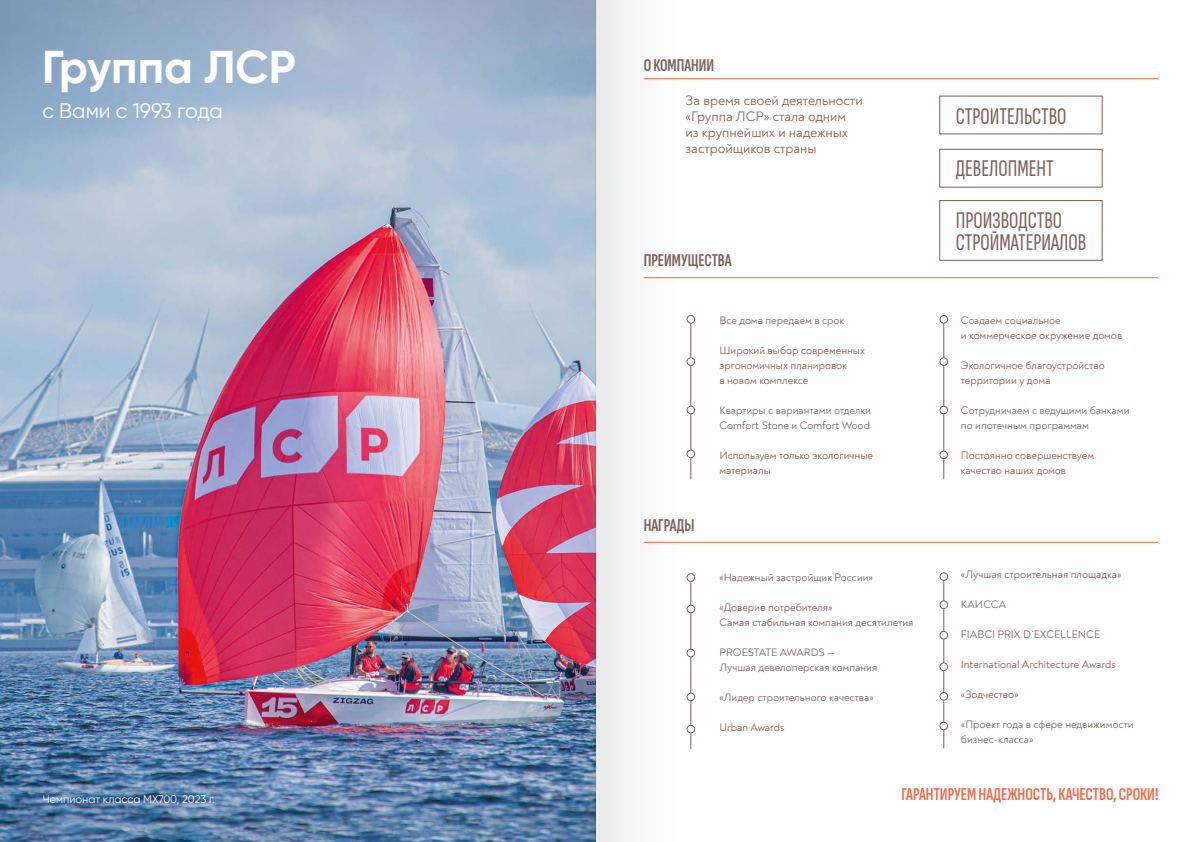
<style>
.page{position:relative;width:1191px;height:842px;background:#fff}
.page>*{position:absolute;margin:0;border:0;box-sizing:border-box;transform-origin:0 0}
.t1{font:700 46px "Gilroy";color:#fff}
.t2{font:23.4px/51.4px "Attractive Extra Cond";color:#7b5f5a}
.t3{font:21px "Gilroy";color:#fff}
.t4{font:600 18.1px "Attractive Extra Cond";color:#ed6b4a}
.t5{font:600 18px "Attractive Extra Cond";color:#7b5f5a}
.t6{font:14px/16px "Noah";color:#7b5f5a}
.t7{font:11px/15px "Noah";color:#7b5f5a}
.t8{font:11px "Gilroy";color:#fff}
</style>
<div class="page">
<hr style="left:643px;top:78px;width:515px;height:1px;background:#ed6b4a">
<hr style="left:643px;top:277px;width:515px;height:1px;background:#ed6b4a">
<hr style="left:643px;top:542px;width:515px;height:1px;background:#ed6b4a">
<div style="left:939px;top:149px;width:163px;height:38px;border:1px solid #7b5f5a"></div>
<div style="left:939px;top:200px;width:163px;height:61px;border:1px solid #7b5f5a"></div>
<hr style="left:943px;top:319px;width:1px;height:160px;background:#7b5f5a">
<div style="left:940px;top:315px;width:7px;height:8px;background:#fff;border-radius:50%"></div>
<div style="left:939px;top:315px;width:9px;height:9px;border:1px solid #7b5f5a;border-radius:50%"></div>
<hr style="left:943px;top:576px;width:1px;height:172px;background:#7b5f5a">
<div style="left:940px;top:573px;width:7px;height:7px;background:#fff;border-radius:50%"></div>
<div style="left:939px;top:572px;width:9px;height:9px;border:1px solid #7b5f5a;border-radius:50%"></div>
<hr style="left:690px;top:319px;width:1px;height:160px;background:#7b5f5a">
<div style="left:687px;top:315px;width:7px;height:8px;background:#fff;border-radius:50%"></div>
<div style="left:686px;top:315px;width:9px;height:9px;border:1px solid #7b5f5a;border-radius:50%"></div>
<hr style="left:690px;top:577px;width:1px;height:172px;background:#7b5f5a">
<div style="left:687px;top:574px;width:7px;height:7px;background:#fff;border-radius:50%"></div>
<div style="left:686px;top:573px;width:9px;height:9px;border:1px solid #7b5f5a;border-radius:50%"></div>
<div style="left:940px;top:358px;width:7px;height:7px;background:#fff;border-radius:50%"></div>
<div style="left:939px;top:357px;width:9px;height:9px;border:1px solid #7b5f5a;border-radius:50%"></div>
<div style="left:940px;top:406px;width:7px;height:8px;background:#fff;border-radius:50%"></div>
<div style="left:939px;top:406px;width:9px;height:8px;border:1px solid #7b5f5a;border-radius:50%"></div>
<div style="left:940px;top:451px;width:7px;height:8px;background:#fff;border-radius:50%"></div>
<div style="left:939px;top:451px;width:9px;height:8px;border:1px solid #7b5f5a;border-radius:50%"></div>
<div style="left:687px;top:358px;width:7px;height:7px;background:#fff;border-radius:50%"></div>
<div style="left:686px;top:357px;width:9px;height:9px;border:1px solid #7b5f5a;border-radius:50%"></div>
<div style="left:687px;top:406px;width:7px;height:8px;background:#fff;border-radius:50%"></div>
<div style="left:686px;top:406px;width:9px;height:8px;border:1px solid #7b5f5a;border-radius:50%"></div>
<div style="left:687px;top:450px;width:7px;height:8px;background:#fff;border-radius:50%"></div>
<div style="left:686px;top:450px;width:9px;height:8px;border:1px solid #7b5f5a;border-radius:50%"></div>
<div style="left:940px;top:601px;width:7px;height:7px;background:#fff;border-radius:50%"></div>
<div style="left:939px;top:600px;width:9px;height:9px;border:1px solid #7b5f5a;border-radius:50%"></div>
<div style="left:940px;top:631px;width:7px;height:8px;background:#fff;border-radius:50%"></div>
<div style="left:939px;top:631px;width:9px;height:8px;border:1px solid #7b5f5a;border-radius:50%"></div>
<div style="left:940px;top:692px;width:7px;height:8px;background:#fff;border-radius:50%"></div>
<div style="left:939px;top:692px;width:9px;height:9px;border:1px solid #7b5f5a;border-radius:50%"></div>
<div style="left:940px;top:722px;width:7px;height:8px;background:#fff;border-radius:50%"></div>
<div style="left:939px;top:722px;width:9px;height:8px;border:1px solid #7b5f5a;border-radius:50%"></div>
<div style="left:940px;top:663px;width:7px;height:7px;background:#fff;border-radius:50%"></div>
<div style="left:939px;top:662px;width:9px;height:9px;border:1px solid #7b5f5a;border-radius:50%"></div>
<div style="left:687px;top:605px;width:7px;height:8px;background:#fff;border-radius:50%"></div>
<div style="left:686px;top:605px;width:9px;height:8px;border:1px solid #7b5f5a;border-radius:50%"></div>
<div style="left:687px;top:649px;width:7px;height:8px;background:#fff;border-radius:50%"></div>
<div style="left:686px;top:649px;width:9px;height:8px;border:1px solid #7b5f5a;border-radius:50%"></div>
<div style="left:687px;top:693px;width:7px;height:8px;background:#fff;border-radius:50%"></div>
<div style="left:686px;top:693px;width:9px;height:8px;border:1px solid #7b5f5a;border-radius:50%"></div>
<div style="left:687px;top:725px;width:7px;height:8px;background:#fff;border-radius:50%"></div>
<div style="left:686px;top:725px;width:9px;height:8px;border:1px solid #7b5f5a;border-radius:50%"></div>
<img style="left:0;top:0;width:595px;height:842px">
<div style="left:595px;top:0;width:89px;height:842px;background:linear-gradient(to right,#ebebeb,#fff)"></div>
<h1 class="t1" style="left:42px;top:38px;width:255px">Группа ЛСР</h1>
<h3 class="t3" style="left:42px;top:98px;width:182px">с Вами с 1993 года</h3>
<p class="t8" style="left:43px;top:793px;width:173px">Чемпионат класса MX700, 2023 г.</p>
<h3 class="t5" style="left:643px;top:55px;width:72px">О КОМПАНИИ</h3>
<p class="t6" style="left:685px;top:92px;width:179px">За время своей деятельности «Группа ЛСР» стала одним из крупнейших и надежных застройщиков страны</p>
<h3 class="t5" style="left:643px;top:250px;width:89px">ПРЕИМУЩЕСТВА</h3>
<h3 class="t5" style="left:643px;top:515px;width:52px">НАГРАДЫ</h3>
<p class="t7" style="left:719px;top:312px;width:126px">Все дома передаем в срок</p>
<p class="t7" style="left:719px;top:342px;width:147px">Широкий выбор современных эргономичных планировок<br>в новом комплексе</p>
<p class="t7" style="left:719px;top:402px;width:153px">Квартиры с вариантами отделки<br>Comfort Stone и Comfort Wood</p>
<p class="t7" style="left:719px;top:447px;width:155px">Используем только экологичные материалы</p>
<p class="t7" style="left:719px;top:570px;width:155px">«Надежный застройщик России»</p>
<p class="t7" style="left:719px;top:600px;width:196px">«Доверие потребителя»<br>Самая стабильная компания десятилетия</p>
<p class="t7" style="left:719px;top:645px;width:159px">PROESTATE AWARDS —<br>Лучшая девелоперская компания</p>
<p class="t7" style="left:719px;top:690px;width:156px">«Лидер строительного качества»</p>
<p class="t7" style="left:719px;top:720px;width:67px">Urban Awards</p>
<h2 class="t2" style="left:956px;top:90px;width:112px">СТРОИТЕЛЬСТВО</h2>
<h2 class="t2" style="left:956px;top:143px;width:108px">ДЕВЕЛОПМЕНТ<br>ПРОИЗВОДСТВО</h2>
<h2 class="t2" style="left:956px;top:216px;width:132px">СТРОЙМАТЕРИАЛОВ</h2>
<p class="t7" style="left:961px;top:312px;width:163px">Создаем социальное<br>и коммерческое окружение домов</p>
<p class="t7" style="left:961px;top:357px;width:145px">Экологичное благоустройство территории у дома</p>
<p class="t7" style="left:961px;top:402px;width:170px">Сотрудничаем с ведущими банками по ипотечным программам</p>
<p class="t7" style="left:961px;top:447px;width:135px">Постоянно совершенствуем качество наших домов</p>
<p class="t7" style="left:961px;top:567px;width:162px">«Лучшая строительная площадка»</p>
<p class="t7" style="left:961px;top:597px;width:47px">КАИССА</p>
<p class="t7" style="left:961px;top:627px;width:141px">FIABCI PRIX D`EXCELLENCE</p>
<p class="t7" style="left:961px;top:657px;width:156px">International Architecture Awards</p>
<p class="t7" style="left:961px;top:687px;width:59px">«Зодчество»</p>
<p class="t7" style="left:961px;top:717px;width:174px">«Проект года в сфере недвижимости бизнес-класса»</p>
<h3 class="t4" style="left:901px;top:783px;width:258px">ГАРАНТИРУЕМ НАДЕЖНОСТЬ, КАЧЕСТВО, СРОКИ!</h3>
</div>
